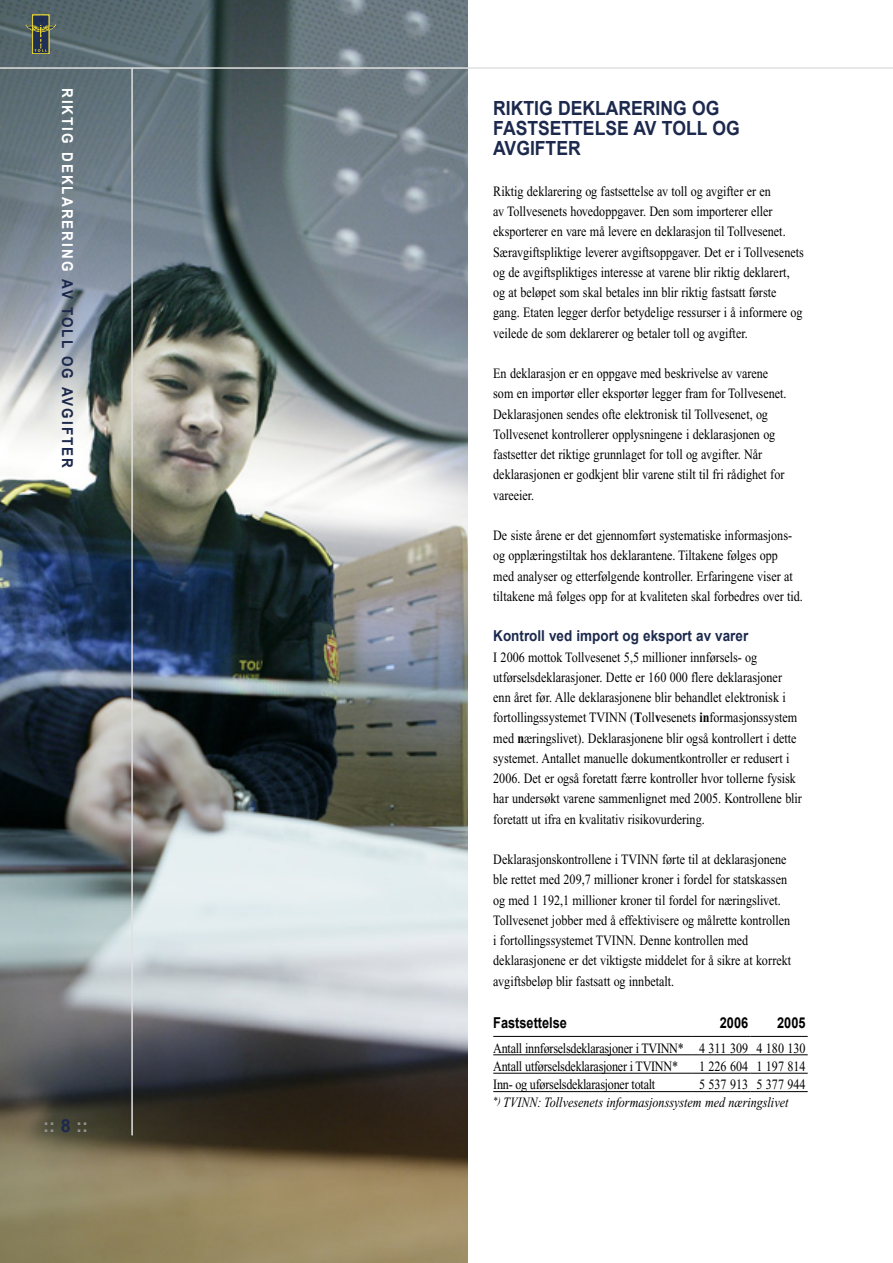
<style>
.page{position:relative;width:893px;height:1263px;background:#fff}
.page>*{position:absolute;margin:0;border:0;box-sizing:border-box;transform-origin:0 0}
.t1{font:700 19.5px/20.2px "Arial";color:#1c294d;scale:.9 1}
.t2{font:700 18px "Arial";color:#939393}
.t3{font:700 15px "Arial";color:#1c294d;scale:.9 1}
.t4{font:700 15px "Arial";letter-spacing:.15em;color:#fff;scale:.9 1}
.t5{font:700 15px "Arial";color:#000;scale:.85 1}
.t6{font:14.25px/20.2px "Times New Roman";color:#000;scale:.85 1}
.t7{font:14.25px/18.5px "Times New Roman";letter-spacing:-.02em;color:#000;scale:.85 1}
.t8{font:italic 14.25px/17.7px "Times New Roman";color:#000;scale:.85 1}
.s1{color:#1c294d}
.s2{font-weight:700}
.s3{font-style:normal}
</style>
<div class="page">
<img style="left:0;top:0;width:468px;height:1263px">
<hr style="left:0;top:67px;width:893px;height:2px;background:#e0e0e0">
<div style="left:32px;top:15px;width:17px;height:39px;border:1px solid #efda32"></div>
<svg style="left:26px;top:16px;width:30px;height:36px"></svg>
<hr style="left:131px;top:68px;width:2px;height:1067px;background:#e0e0e0">
<hr style="left:493px;top:1036px;width:200px;height:1px;background:#000">
<hr style="left:693px;top:1036px;width:57px;height:1px;background:#000">
<hr style="left:750px;top:1036px;width:58px;height:1px;background:#000">
<hr style="left:493px;top:1054px;width:200px;height:1px;background:#000">
<hr style="left:693px;top:1054px;width:57px;height:1px;background:#000">
<hr style="left:750px;top:1054px;width:58px;height:1px;background:#000">
<hr style="left:493px;top:1073px;width:200px;height:1px;background:#000">
<hr style="left:693px;top:1073px;width:57px;height:1px;background:#000">
<hr style="left:750px;top:1073px;width:58px;height:1px;background:#000">
<hr style="left:493px;top:1091px;width:200px;height:1px;background:#000">
<hr style="left:693px;top:1091px;width:57px;height:1px;background:#000">
<hr style="left:750px;top:1091px;width:58px;height:1px;background:#000">
<svg style="left:61px;top:1119px;width:9px;height:13px"></svg>
<p class="t4" style="left:76px;top:88px;width:424px;rotate:90deg">ri ktig deklareri ng <span class="s1">av toll og avgifter</span></p>
<p class="t2" style="left:43px;top:1116px;width:46px">:: ::</p>
<h1 class="t1" style="left:493px;top:98px;width:275px">Ri ktig deklarering og fastsettelse av toll og avgifter</h1>
<p class="t6" style="left:493px;top:181px;width:367px">Riktig deklarering og fastsettelse av toll og avgifter er en<br>av Tollvesenets hovedoppgaver. Den som importerer eller eksporterer en vare må levere en deklarasjon til Tollvesenet.<br>Særavgiftspliktige leverer avgiftsoppgaver. Det er i Tollvesenets og de avgiftspliktiges interesse at varene blir riktig deklarert, og at beløpet som skal betales inn blir riktig fastsatt første gang. Etaten legger derfor betydelige ressurser i å informere og veilede de som deklarerer og betaler toll og avgifter.</p>
<p class="t6" style="left:493px;top:363px;width:347px">En deklarasjon er en oppgave med beskrivelse av varene som en importør eller eksportør legger fram for Tollvesenet.<br>Deklarasjonen sendes ofte elektronisk til Tollvesenet, og Tollvesenet kontrollerer opplysningene i deklarasjonen og fastsetter det riktige grunnlaget for toll og avgifter. Når deklarasjonen er godkjent blir varene stilt til fri rådighet for vareeier.</p>
<p class="t6" style="left:493px;top:525px;width:366px">De siste årene er det gjennomført systematiske informasjons&shy;og opplæringstiltak hos deklarantene. Tiltakene følges opp<br>med analyser og etterfølgende kontroller. Erfaringene viser at tiltakene må følges opp for at kvaliteten skal forbedres over tid.</p>
<p class="t3" style="left:493px;top:628px;width:285px">Kontroll ved import og eksport av varer</p>
<p class="t6" style="left:493px;top:647px;width:365px">I 2006 mottok Tollvesenet 5,5 millioner innførsels- og utførselsdeklarasjoner. Dette er 160 000 flere deklarasjoner enn året før. Alle deklarasjonene blir behandlet elektronisk i fortollingssystemet TVINN (<span class="s2">T</span>oll<span class="s2">v</span>esenets <span class="s2">in</span>formasjonssystem med <span class="s2">n</span>æringslivet). Deklarasjonene blir også kontrollert i dette systemet. Antallet manuelle dokumentkontroller er redusert i 2006. Det er også foretatt færre kontroller hvor tollerne fysisk har undersøkt varene sammenlignet med 2005. Kontrollene blir foretatt ut ifra en kvalitativ risikovurdering.</p>
<p class="t6" style="left:493px;top:849px;width:352px">Deklarasjonskontrollene i TVINN førte til at deklarasjonene ble rettet med 209,7 millioner kroner i fordel for statskassen og med 1 192,1 millioner kroner til fordel for næringslivet.<br>Tollvesenet jobber med å effektivisere og målrette kontrollen i fortollingssystemet TVINN. Denne kontrollen med deklarasjonene er det viktigste middelet for å sikre at korrekt avgiftsbeløp blir fastsatt og innbetalt.</p>
<p class="t5" style="left:493px;top:1014px;width:88px">Fastsettelse</p>
<p class="t5" style="left:720px;top:1014px;width:35px">2006</p>
<p class="t5" style="left:777px;top:1014px;width:35px">2005</p>
<p class="t7" style="left:493px;top:1039px;width:369px">Antall innførselsdeklarasjoner i TVINN* 4 311 309 4 180 130<br>Antall utførselsdeklarasjoner i TVINN*</p>
<p class="t6" style="left:699px;top:1056px;width:127px">1 226 604 1 197 814</p>
<p class="t7" style="left:493px;top:1075px;width:192px">Inn- og uførselsdeklarasjoner totalt</p>
<p class="t8" style="left:493px;top:1076px;width:369px;text-indent:206px"><span class="s3">5 537 913 5 377 944 </span><sup>*)</sup> TVINN: Tollvesenets informasjonssystem med næringslivet</p>
</div>
